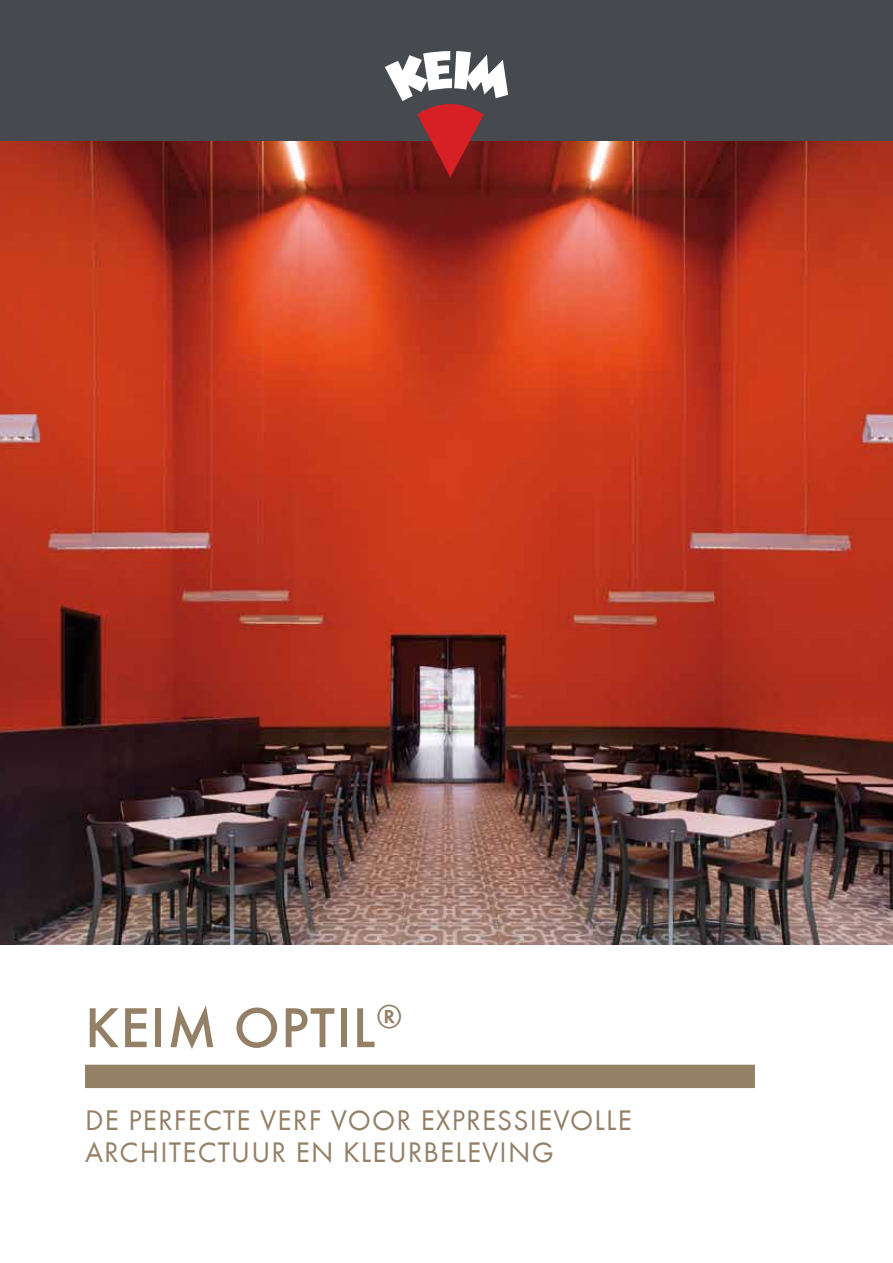
<style>
.page{position:relative;width:893px;height:1263px;background:#fff}
.page>*{position:absolute;margin:0;border:0;box-sizing:border-box;transform-origin:0 0}
.t1{font:500 58.35px "Futura T";letter-spacing:.02em;color:#948067}
.t2{font:500 34.05px "Futura T";color:#948067}
.t3{font:29.25px/32.1px "Futura T Boo";letter-spacing:.04em;color:#948067}
</style>
<div class="page">
<img style="left:0;top:140px;width:893px;height:804px">
<div style="left:0;top:0;width:893px;height:140px;background:#46494d"></div>
<svg style="left:385px;top:51px;width:123px;height:126px"></svg>
<div style="left:85px;top:1065px;width:670px;height:23px;background:#948067"></div>
<p class="t2" style="left:377px;top:996px;width:27px">®</p>
<h1 class="t1" style="left:85px;top:994px;width:292px">KEIM Opti l</h1>
<p class="t3" style="left:85px;top:1104px;width:548px">DE PERFECTE VERF VOOR EXPRESSIEVOLLE<br>ARCHITECTUUR EN KLEURBELEVING</p>
</div>
